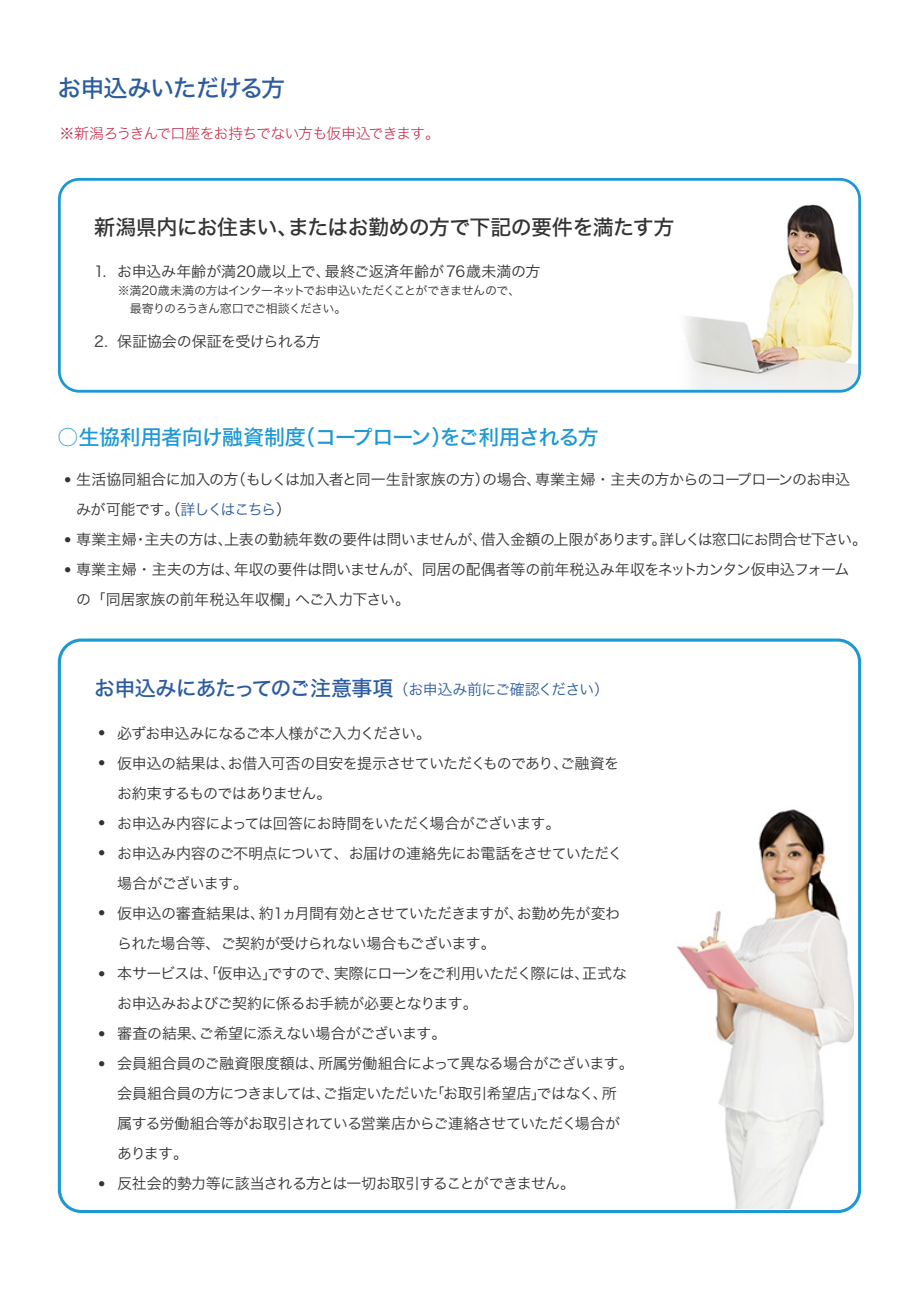
<style>
.page{position:relative;width:919px;height:1289px;background:#fff}
.page>*{position:absolute;margin:0;border:0;box-sizing:border-box;transform-origin:0 0}
.t1{font:24px "Hira Kaku Std W5";letter-spacing:-.05em;color:#2c5c9f}
.t2{font:21px "Hira Kaku Std W5";letter-spacing:-.04em;color:#2c5c9f}
.t3{font:21px "Hira Kaku Std W5";letter-spacing:-.03em;color:#333334}
.t4{font:21px "Hira Kaku Std W5";letter-spacing:-.045em;color:#1c98d5}
.t5{font:15px/30px "Hira Kaku Std W3";letter-spacing:-.035em;color:#333334}
.t6{font:15px "Hira Kaku Std W3";letter-spacing:-.005em;color:#333334}
.t7{font:15px "Hira Kaku Std W2";letter-spacing:-.05em;color:#c42543}
.t8{font:12px/18px "Hira Kaku Std W3";letter-spacing:-.045em;color:#333334}
.t9{font:6px "Hira Kaku Std W3";color:#333334}
.s1{color:#2c5c9f}
.s2{font-family:"Hira Kaku Std W3";font-size:15px}
</style>
<div class="page">
<img style="left:685px;top:187px;width:174px;height:204px">
<div style="left:58px;top:178px;width:802px;height:214px;border:3px solid #1c98d5;border-radius:20px"></div>
<img style="left:676px;top:809px;width:177px;height:399px">
<div style="left:58px;top:638px;width:803px;height:574px;border:3px solid #1c98d5;border-radius:22px"></div>
<h1 class="t1" style="left:57px;top:69px;width:229px">お申込みいただける方</h1>
<p class="t7" style="left:59px;top:122px;width:382px">※新潟ろうきんで口座をお持ちでない方も仮申込できます。</p>
<h2 class="t3" style="left:94px;top:211px;width:581px">新潟県内にお住まい、またはお勤めの方で下記の要件を満たす方</h2>
<p class="t5" style="left:94px;top:256px;width:14px">1.</p>
<p class="t6" style="left:117px;top:260px;width:424px">お申込み年齢が満20歳以上で、最終ご返済年齢が76歳未満の方</p>
<p class="t5" style="left:94px;top:326px;width:15px">2.</p>
<p class="t8" style="left:118px;top:281px;width:404px">※満20歳未満の方はインターネットでお申込いただくことができませんので、　最寄りのろうきん窓口でご相談ください。</p>
<p class="t5" style="left:117px;top:326px;width:205px">保証協会の保証を受けられる方</p>
<h2 class="t4" style="left:57px;top:421px;width:542px">○生協利用者向け融資制度（コープローン）をご利用される方</h2>
<p class="t9" style="left:65px;top:475px;width:7px">●</p>
<p class="t5" style="left:76px;top:464px;width:792px">生活協同組合に加入の方（もしくは加入者と同一生計家族の方）の場合、専業主婦・主夫の方からのコープローンのお申込みが可能です。（<span class="s1">詳しくはこちら</span>）<br>専業主婦・主夫の方は、上表の勤続年数の要件は問いませんが、借入金額の上限があります。詳しくは窓口にお問合せ下さい。専業主婦・主夫の方は、年収の要件は問いませんが、同居の配偶者等の前年税込み年収をネットカンタン仮申込フォームの「同居家族の前年税込年収欄」へご入力下さい。</p>
<p class="t9" style="left:65px;top:535px;width:7px">●</p>
<p class="t9" style="left:65px;top:565px;width:7px">●</p>
<h2 class="t2" style="left:94px;top:671px;width:516px">お申込みにあたってのご注意事項<span class="s2">（お申込み前にご確認ください）</span></h2>
<p class="t9" style="left:99px;top:728px;width:7px">●</p>
<p class="t9" style="left:99px;top:758px;width:7px">●</p>
<p class="t5" style="left:117px;top:718px;width:518px">必ずお申込みになるご本人様がご入力ください。<br>仮申込の結果は、お借入可否の目安を提示させていただくものであり、ご融資をお約束するものではありません。<br>お申込み内容によっては回答にお時間をいただく場合がございます。<br>お申込み内容のご不明点について、お届けの連絡先にお電話をさせていただく場合がございます。<br>仮申込の審査結果は、約1ヵ月間有効とさせていただきますが、お勤め先が変わられた場合等、ご契約が受けられない場合もございます。<br>本サービスは、｢仮申込｣ですので、実際にローンをご利用いただく際には、正式なお申込みおよびご契約に係るお手続が必要となります。<br>審査の結果、ご希望に添えない場合がございます。<br>会員組合員のご融資限度額は、所属労働組合によって異なる場合がございます。会員組合員の方につきましては、ご指定いただいた｢お取引希望店｣ではなく、所属する労働組合等がお取引されている営業店からご連絡させていただく場合があります。<br>反社会的勢力等に該当される方とは一切お取引することができません。　</p>
<p class="t9" style="left:99px;top:818px;width:7px">●</p>
<p class="t9" style="left:99px;top:848px;width:7px">●</p>
<p class="t9" style="left:99px;top:908px;width:7px">●</p>
<p class="t9" style="left:99px;top:968px;width:7px">●</p>
<p class="t9" style="left:99px;top:1028px;width:7px">●</p>
<p class="t9" style="left:99px;top:1058px;width:7px">●</p>
<p class="t9" style="left:99px;top:1178px;width:7px">●</p>
</div>
